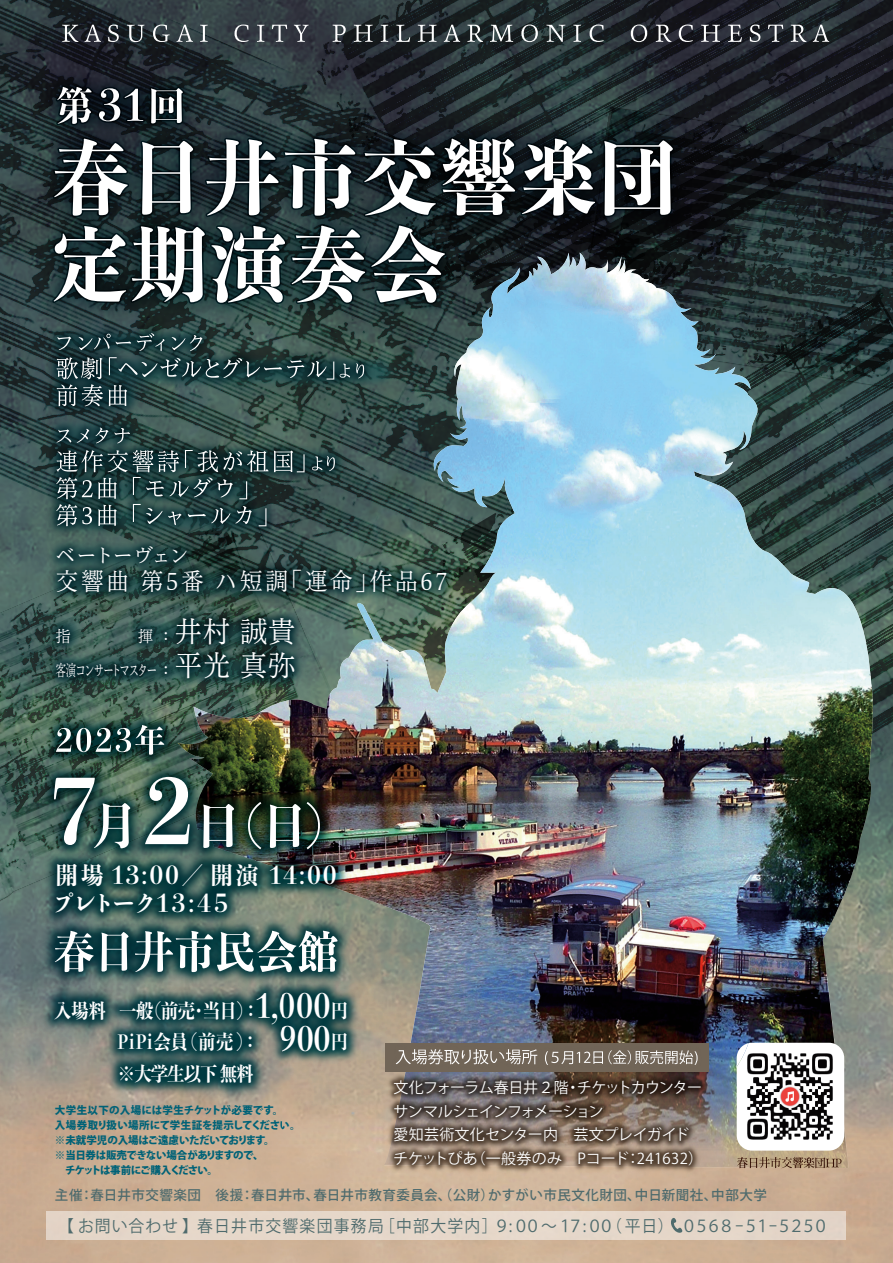
<style>
.page{position:relative;width:893px;height:1263px;background:#fff}
.page>*{position:absolute;margin:0;border:0;box-sizing:border-box;transform-origin:0 0}
.t1{font:28.5px "Toppan Bunkyu Mincho Pr 6 N";color:#fff;scale:.95 1}
.t2{font:800 24.6px "Toppan Bunkyu Midashi Mincho Std N";letter-spacing:.08em;color:#fff}
.t3{font:23.85px "Toppan Bunkyu Mincho Pr 6 N";letter-spacing:.12em;color:#fff;scale:.95 1}
.t4{font:800 23.4px "Toppan Bunkyu Midashi Mincho Std N";letter-spacing:-.085em;color:#fff;scale:.96 1}
.t5{font:20.7px "Toppan Bunkyu Mincho Pr 6 N";letter-spacing:-.055em;color:#fff;scale:.95 1}
.t6{font:800 19.5px/31.5px "Toppan Bunkyu Midashi Mincho Std N";letter-spacing:-.03em;color:#fff;text-align:justify;scale:.89 1}
.t7{font:16.5px "Koz Go Pr 6 N";letter-spacing:.06em;color:#4f6b6d;scale:.96 1}
.t8{font:15.6px "Toppan Bunkyu Mincho Pr 6 N";letter-spacing:-.105em;color:#fff;scale:.66 1}
.t9{font:15.6px "Toppan Bunkyu Mincho Pr 6 N";letter-spacing:-.105em;color:#fff;scale:.95 1}
.t10{font:15px/23.7px "Koz Go Pr 6 N";letter-spacing:-.03em;color:#fff}
.t11{font:500 13.5px "Koz Go Pr 6 N";letter-spacing:.04em;color:#4f6b6d}
.t12{font:800 10.5px/15px "Koz Go Pr 6 N";letter-spacing:-.03em;color:#006277}
.s1{font-size:15.6px}
.s2{font-size:28.5px}
.s3{font-size:23.4px}
.s4{font-size:24.6px}
.s5{font-size:33.3px}
.s6{font-size:19.05px}
</style>
<div class="page">
<svg style="left:0;top:906px;width:893px;height:357px;background:#c4aa90"></svg>
<img style="left:0;top:0;width:307px;height:81px">
<img style="left:307px;top:0;width:586px;height:100px">
<img style="left:878px;top:402px;width:15px;height:504px">
<img style="left:730px;top:100px;width:163px;height:302px">
<img style="left:178px;top:253px;width:700px;height:915px">
<svg style="left:62px;top:25px;width:16px;height:5px"></svg>
<svg style="left:85px;top:25px;width:16px;height:5px"></svg>
<svg style="left:108px;top:25px;width:11px;height:5px"></svg>
<svg style="left:127px;top:25px;width:17px;height:5px"></svg>
<svg style="left:153px;top:25px;width:16px;height:5px"></svg>
<svg style="left:177px;top:25px;width:16px;height:5px"></svg>
<svg style="left:200px;top:25px;width:8px;height:5px"></svg>
<svg style="left:234px;top:25px;width:15px;height:17px"></svg>
<svg style="left:257px;top:25px;width:7px;height:17px"></svg>
<svg style="left:272px;top:25px;width:15px;height:17px"></svg>
<svg style="left:294px;top:25px;width:14px;height:17px"></svg>
<svg style="left:333px;top:25px;width:13px;height:17px"></svg>
<svg style="left:354px;top:25px;width:19px;height:17px"></svg>
<svg style="left:381px;top:25px;width:7px;height:17px"></svg>
<svg style="left:396px;top:25px;width:14px;height:17px"></svg>
<svg style="left:418px;top:25px;width:18px;height:17px"></svg>
<svg style="left:444px;top:25px;width:16px;height:17px"></svg>
<svg style="left:467px;top:25px;width:16px;height:17px"></svg>
<svg style="left:490px;top:25px;width:23px;height:17px"></svg>
<svg style="left:521px;top:25px;width:17px;height:17px"></svg>
<svg style="left:546px;top:25px;width:19px;height:17px"></svg>
<svg style="left:573px;top:25px;width:8px;height:17px"></svg>
<svg style="left:590px;top:25px;width:14px;height:17px"></svg>
<svg style="left:631px;top:25px;width:16px;height:17px"></svg>
<svg style="left:656px;top:25px;width:15px;height:17px"></svg>
<svg style="left:679px;top:25px;width:14px;height:17px"></svg>
<svg style="left:701px;top:25px;width:19px;height:17px"></svg>
<svg style="left:728px;top:25px;width:14px;height:17px"></svg>
<svg style="left:750px;top:25px;width:10px;height:17px"></svg>
<svg style="left:768px;top:25px;width:15px;height:17px"></svg>
<svg style="left:791px;top:25px;width:15px;height:17px"></svg>
<svg style="left:813px;top:25px;width:16px;height:17px"></svg>
<img style="left:0;top:81px;width:730px;height:279px">
<svg style="left:52px;top:137px;width:622px;height:167px"></svg>
<img style="left:0;top:30px;width:240px;height:151px">
<svg style="left:56px;top:85px;width:128px;height:40px"></svg>
<div style="left:47px;top:1211px;width:799px;height:29px;background:#e5d7c9"></div>
<img style="left:224px;top:717px;width:155px;height:86px">
<svg style="left:248px;top:802px;width:13px;height:1px"></svg>
<svg style="left:307px;top:802px;width:13px;height:1px"></svg>
<img style="left:0;top:742px;width:224px;height:61px">
<svg style="left:56px;top:742px;width:108px;height:13px"></svg>
<img style="left:0;top:803px;width:398px;height:126px">
<img style="left:0;top:871px;width:397px;height:58px">
<img style="left:421px;top:308px;width:21px;height:127px">
<img style="left:0;top:276px;width:421px;height:187px">
<svg style="left:57px;top:337px;width:14px;height:13px"></svg>
<svg style="left:79px;top:334px;width:52px;height:16px"></svg>
<svg style="left:137px;top:333px;width:27px;height:18px"></svg>
<svg style="left:172px;top:335px;width:30px;height:16px"></svg>
<svg style="left:340px;top:364px;width:10px;height:7px"></svg>
<svg style="left:356px;top:363px;width:8px;height:8px"></svg>
<svg style="left:57px;top:357px;width:46px;height:14px"></svg>
<svg style="left:109px;top:357px;width:225px;height:14px;background:#304b4d"></svg>
<img style="left:0;top:371px;width:391px;height:118px">
<svg style="left:57px;top:429px;width:14px;height:14px"></svg>
<svg style="left:77px;top:429px;width:12px;height:14px"></svg>
<svg style="left:95px;top:428px;width:13px;height:15px"></svg>
<svg style="left:114px;top:428px;width:16px;height:15px"></svg>
<svg style="left:274px;top:450px;width:31px;height:22px"></svg>
<svg style="left:312px;top:456px;width:23px;height:15px"></svg>
<svg style="left:56px;top:450px;width:212px;height:39px;background:#364f51"></svg>
<img style="left:0;top:929px;width:407px;height:217px">
<img style="left:0;top:654px;width:353px;height:88px">
<img style="left:0;top:489px;width:507px;height:165px">
<img style="left:282px;top:968px;width:531px;height:295px">
<svg style="left:671px;top:1218px;width:11px;height:15px"></svg>
<svg style="left:737px;top:1157px;width:104px;height:11px"></svg>
<img style="left:737px;top:1043px;width:107px;height:107px">
<h3 class="t5" style="left:56px;top:536px;width:142px">ベートーヴェン</h3>
<h3 class="t3" style="left:56px;top:559px;width:414px">交響曲 第5番 ハ短調「運命」作品67</h3>
<h3 class="t9" style="left:56px;top:621px;width:17px">指</h3>
<h1 class="t1" style="left:138px;top:605px;width:167px"><span class="s1">揮 ：</span>井村 誠貴</h1>
<h3 class="t8" style="left:56px;top:656px;width:365px">客演コンサートマスター：<span class="s2">平光 真弥</span></h3>
<h2 class="t2" style="left:55px;top:856px;width:283px"><span class="s3">開場</span> 13:00<span class="s3">／開演</span> 14:00</h2>
<h3 class="t4" style="left:52px;top:885px;width:185px">プレトーク<span class="s4">13:45</span></h3>
<h3 class="t6" style="left:117px;top:994px;width:260px;text-indent:-63px">入場料 一般（前売・当日）：<span class="s5">1,000</span><span class="s6">円</span>PiPi会員（前売）： <span class="s5">900</span><span class="s6">円</span>※大学生以下 無料</h3>
<h3 class="t10" style="left:393px;top:1076px;width:311px">文化フォーラム春日井２階・チケットカウンターサンマルシェインフォメーション<br>愛知芸術文化センター内　芸文プレイガイドチケットぴあ（一般券のみ　Pコード：241632）</h3>
<p class="t12" style="left:55px;top:1103px;width:247px">大学生以下の入場には学生チケットが必要です。<br>入場券取り扱い場所にて学生証を提示してください。※未就学児の入場はご遠慮いただいております。<br>※当日券は販売できない場合がありますので、<br>　チケットは事前にご購入ください。</p>
<p class="t11" style="left:55px;top:1188px;width:713px">主催：春日井市交響楽団　後援：春日井市、春日井市教育委員会、（公財）かすがい市民文化財団、中日新聞社、中部大学</p>
<h3 class="t7" style="left:58px;top:1216px;width:804px">【お問い合わせ】春日井市交響楽団事務局［中部大学内］９:００～１７:００（平日）０５６８-５１-５２５０</h3>
</div>
